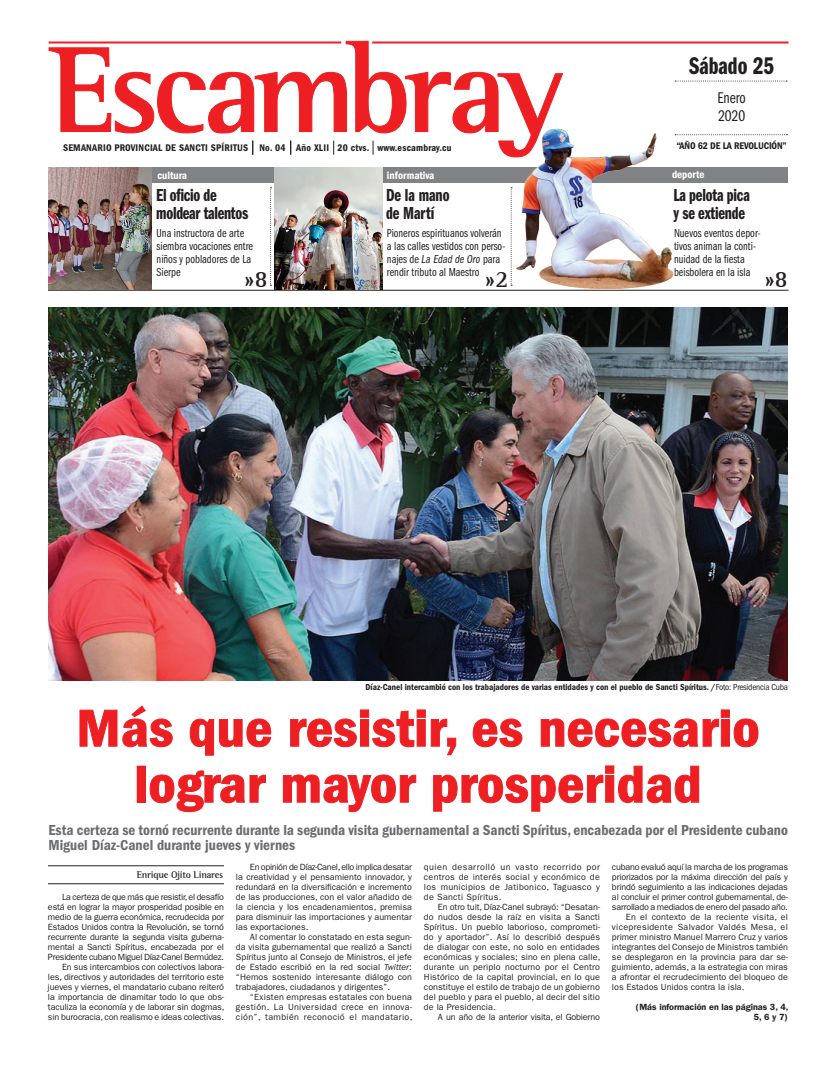
<style>
.page{position:relative;width:836px;height:1068px;background:#fff}
.page>*{position:absolute;margin:0;border:0;box-sizing:border-box;transform-origin:0 0}
.t1{font:54px/56px "ITC Franklin Gothic Std Dm Cd";color:#ee1f23;text-align:center;scale:1.1 1}
.t2{font:25px "ITC Franklin Gothic Std Dm Cp";color:#231f20}
.t3{font:700 24px "AT Rotis Semi Serif";color:#231f20}
.t4{font:18px/18px "ITC Franklin Gothic Std Dm Cp";letter-spacing:-.01em;color:#231f20}
.t5{font:16px/18px "ITC Franklin Gothic Std Bk Cp";color:#231f20}
.t6{font:15px/15px "ITC Franklin Gothic Std Dm Cd";color:#6c6d70}
.t7{font:12px/13px "ITC Franklin Gothic Std Bk Cp";color:#231f20}
.t8{font:11px "ITC Franklin Gothic Std Dm Cd";color:#fff}
.t9{font:10px "ITC Franklin Gothic Std Dm Cd";letter-spacing:.02em;color:#231f20}
.t10{font:700 10px "AT Rotis Semi Serif";letter-spacing:-.02em;color:#231f20}
.t11{font:9px/10px "ITC Franklin Gothic Std";letter-spacing:-.01em;color:#231f20;text-align:justify}
.t12{font:9px "ITC Franklin Gothic Std Dm Cd";color:#231f20}
.t13{font:600 9px/10px "ITC Franklin Gothic Std";color:#231f20;text-align:right}
.t14{font:9px "ITC Franklin Gothic Std";letter-spacing:.035em;color:#231f20}
.t15{font:9px "ITC Franklin Gothic Std";letter-spacing:.015em;color:#231f20}
.s1{font-family:"ITC Franklin Gothic Std Bk Cp It"}
.s2{font-family:"ITC Franklin Gothic Std";font-stretch:condensed}
.s3{font-style:italic}
</style>
<div class="page">
<hr style="left:48px;top:865px;width:176px;height:1px;background:#231f20">
<hr style="left:48px;top:883px;width:176px;height:1px;background:#231f20">
<svg style="left:48px;top:40px;width:516px;height:118px"></svg>
<hr style="left:49px;top:42px;width:292px;height:2px;background:#ee1f23">
<hr style="left:372px;top:42px;width:417px;height:2px;background:#ee1f23">
<div style="left:48px;top:167px;width:740px;height:16px;background:#808285"></div>
<svg style="left:270px;top:187px;width:1px;height:99px"></svg>
<svg style="left:681px;top:134px;width:107px;height:1px"></svg>
<svg style="left:675px;top:81px;width:112px;height:1px"></svg>
<hr style="left:48px;top:290px;width:741px;height:1px;background:#231f20">
<img style="left:274px;top:167px;width:108px;height:123px">
<img style="left:515px;top:124px;width:166px;height:166px">
<svg style="left:511px;top:187px;width:1px;height:99px"></svg>
<img style="left:48px;top:167px;width:104px;height:123px">
<svg style="left:79px;top:705px;width:94px;height:43px"></svg>
<svg style="left:189px;top:718px;width:83px;height:38px"></svg>
<svg style="left:290px;top:709px;width:167px;height:47px"></svg>
<svg style="left:472px;top:718px;width:51px;height:30px"></svg>
<svg style="left:540px;top:709px;width:219px;height:39px"></svg>
<div style="left:137px;top:766px;width:9px;height:37px;border:1px solid #ee1f23"></div>
<svg style="left:149px;top:770px;width:117px;height:43px"></svg>
<svg style="left:282px;top:774px;width:135px;height:39px"></svg>
<svg style="left:433px;top:765px;width:267px;height:47px"></svg>
<img style="left:48px;top:307px;width:740px;height:373px">
<h2 class="t2" style="left:689px;top:52px;width:86px">Sábado 25</h2>
<h3 class="t5" style="left:717px;top:89px;width:30px">Enero<br>2020</h3>
<p class="t9" style="left:677px;top:140px;width:64px">“AÑO 62 DE LA REVOLUCI</p>
<p class="t9" style="left:772px;top:140px;width:17px">ÓN”</p>
<p class="t9" style="left:63px;top:142px;width:260px">semanario provincial de sancti spíritus No. 04 Año XLII</p>
<p class="t9" style="left:338px;top:142px;width:115px">20 ctvs. www.escambray.cu</p>
<p class="t8" style="left:157px;top:169px;width:31px">cultura</p>
<p class="t8" style="left:387px;top:169px;width:49px">informativa</p>
<p class="t8" style="left:672px;top:168px;width:34px">deporte</p>
<h3 class="t4" style="left:156px;top:186px;width:94px">El oficio de moldear talentos</h3>
<h3 class="t4" style="left:386px;top:187px;width:65px">De la mano de Martí</h3>
<h3 class="t4" style="left:673px;top:186px;width:78px">La pelota pica y se extiende</h3>
<h3 class="t7" style="left:157px;top:227px;width:98px">Una instructora de arte siembra vocaciones entre niños y pobladores de La<br>Sierpe</h3>
<h3 class="t3" style="left:244px;top:264px;width:25px">»8</h3>
<h3 class="t7" style="left:387px;top:227px;width:120px">Pioneros espirituanos volverán a las calles vestidos con perso&shy;najes de <span class="s1">La Edad de Oro</span> para rendir tributo al Maestro</h3>
<h3 class="t7" style="left:674px;top:227px;width:88px">Nuevos eventos depor&shy;tivos animan la conti&shy;nuidad de la fiesta beisbolera en la isla</h3>
<h3 class="t3" style="left:485px;top:264px;width:25px">»2</h3>
<h3 class="t3" style="left:764px;top:264px;width:25px">»8</h3>
<p class="t12" style="left:366px;top:682px;width:424px">Díaz-Canel intercambió con los trabajadores de varias entidades y con el pueblo de Sancti Spíritus. /<span class="s2">Foto: Presidencia Cuba</span></p>
<h1 class="t1" style="left:76px;top:701px;width:623px">Más que resistir, es necesario lograr mayor prosperidad</h1>
<h3 class="t6" style="left:48px;top:823px;width:741px">Esta certeza se tornó recurrente durante la segunda visita gubernamental a Sancti Spíritus, encabezada por el Presidente cubano<br>Miguel Díaz-Canel durante jueves y viernes</h3>
<p class="t10" style="left:137px;top:868px;width:88px">Enrique Ojito Linares</p>
<p class="t11" style="left:48px;top:892px;width:178px;text-align:right">La certeza de que más que resistir, el desafío está en lograr la mayor prosperidad posible en medio de la guerra económica, recrudecida por Estados Unidos contra la Revolución, se tornó recurrente durante la segunda visita guberna&shy;mental a Sancti Spíritus, encabezada por el Presidente cubano Miguel Díaz-Canel Bermúdez.<br>En sus intercambios con colectivos labora&shy;les, directivos y autoridades del territorio este jueves y viernes, el mandatario cubano reiteró la importancia de dinamitar todo lo que obs&shy;taculiza la economía y de laborar sin dogmas, sin burocracia, con realismo e ideas colectivas.</p>
<p class="t11" style="left:236px;top:862px;width:178px;text-indent:14px">En opinión de Díaz-Canel, ello implica desatar la creatividad y el pensamiento innovador, y redundará en la diversificación e incremento de las producciones, con el valor añadido de la ciencia y los encadenamientos, premisa para disminuir las importaciones y aumentar las exportaciones.</p>
<p class="t11" style="left:236px;top:932px;width:178px;text-indent:14px">Al comentar lo constatado en esta segun&shy;da visita gubernamental que realizó a Sancti Spíritus junto al Consejo de Ministros, el jefe de Estado escribió en la red social <span class="s3">Twitter</span>: “Hemos sostenido interesante diálogo con trabajadores, ciudadanos y dirigentes”.</p>
<p class="t11" style="left:236px;top:992px;width:178px;text-indent:14px">“Existen empresas estatales con buena gestión. La Universidad crece en innova&shy;ción”, también reconoció el mandatario,</p>
<p class="t11" style="left:424px;top:862px;width:178px">quien desarrolló un vasto recorrido por centros de interés social y económico de los municipios de Jatibonico, Taguasco y de Sancti Spíritus.</p>
<p class="t11" style="left:424px;top:902px;width:178px;text-indent:14px">En otro tuit, Díaz-Canel subrayó: “Desatan&shy;do nudos desde la raíz en visita a Sancti Spíritus. Un pueblo laborioso, comprometi&shy;do y aportador”. Así lo describió después de dialogar con este, no solo en entidades económicas y sociales; sino en plena calle, durante un periplo nocturno por el Centro Histórico de la capital provincial, en lo que constituye el estilo de trabajo de un gobierno del pueblo y para el pueblo, al decir del sitio de la Presidencia.</p>
<p class="t11" style="left:438px;top:1012px;width:164px">A un año de la anterior visita, el Gobierno</p>
<p class="t11" style="left:612px;top:862px;width:178px">cubano evaluó aquí la marcha de los programas</p>
<p class="t11" style="left:612px;top:872px;width:178px">priorizados por la máxima dirección del país y</p>
<p class="t11" style="left:612px;top:882px;width:177px">brindó seguimiento a las indicaciones dejadas</p>
<p class="t11" style="left:612px;top:892px;width:177px">al concluir el primer control gubernamental, de-</p>
<p class="t11" style="left:612px;top:902px;width:177px">sarrollado a mediados de enero del pasado año.</p>
<p class="t15" style="left:626px;top:912px;width:164px">En el contexto de la reciente visita, el</p>
<p class="t14" style="left:612px;top:922px;width:177px">vicepresidente Salvador Valdés Mesa, el</p>
<p class="t11" style="left:612px;top:932px;width:178px">primer ministro Manuel Marrero Cruz y varios</p>
<p class="t11" style="left:612px;top:942px;width:178px">integrantes del Consejo de Ministros también</p>
<p class="t11" style="left:612px;top:952px;width:178px">se desplegaron en la provincia para dar se-</p>
<p class="t11" style="left:612px;top:962px;width:178px">guimiento, además, a la estrategia con miras</p>
<p class="t11" style="left:612px;top:972px;width:177px">a afrontar el recrudecimiento del bloqueo de</p>
<p class="t11" style="left:612px;top:982px;width:134px">los Estados Unidos contra la isla.</p>
<p class="t13" style="left:636px;top:1002px;width:154px">(Más información en las páginas 3, 4,<br>5, 6 y 7)</p>
</div>
